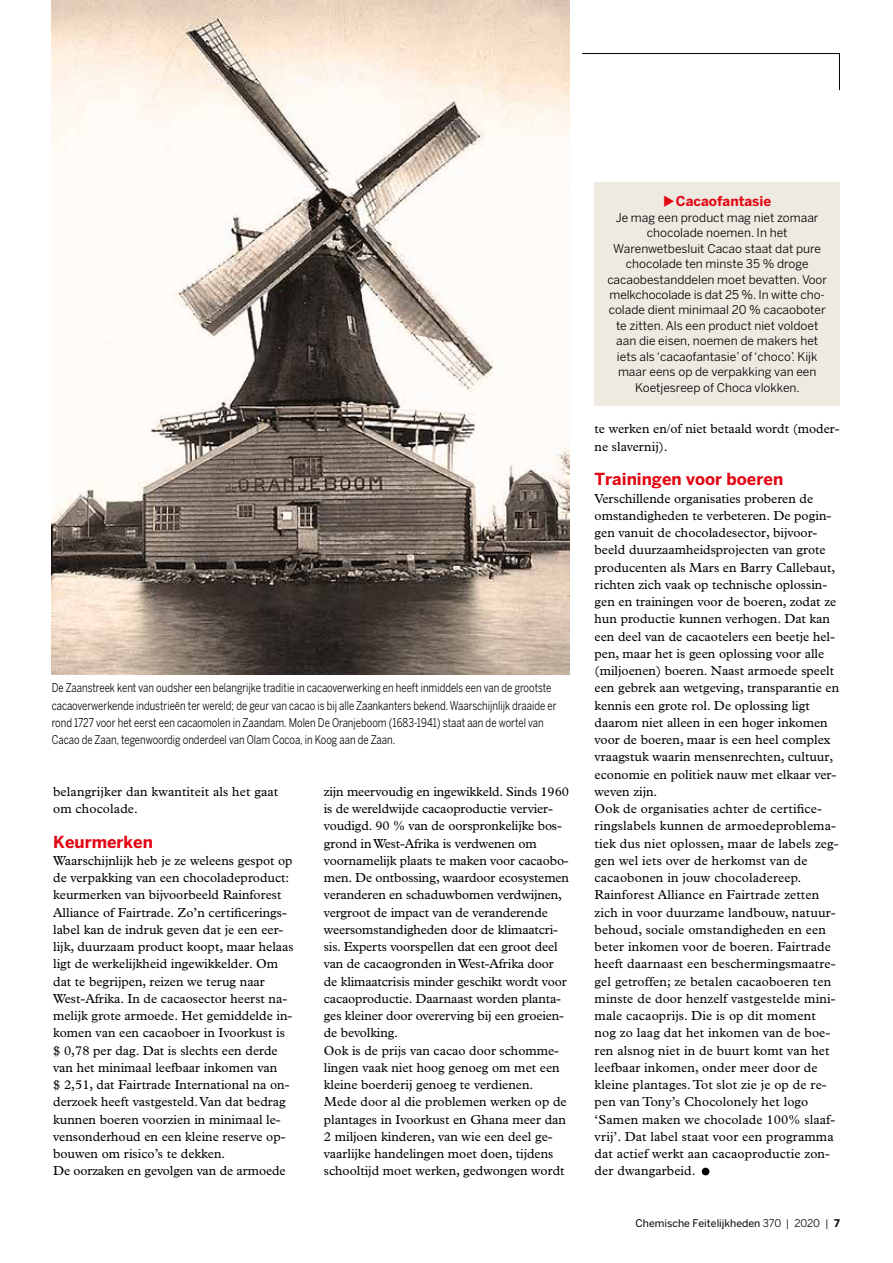
<style>
.page{position:relative;width:893px;height:1263px;background:#fff}
.page>*{position:absolute;margin:0;border:0;box-sizing:border-box;transform-origin:0 0}
.t1{font:700 16.5px "Benton Sans";color:#e30613}
.t2{font:700 13.5px "Benton Sans";color:#e30613}
.t3{font:13.2px/17.2px "Plantin Std";color:#000}
.t4{font:12px/15.5px "Benton Sans";color:#000;text-align:center}
.t5{font:12px/17.2px "Benton Sans";color:#000;scale:.8 1}
.t6{font:10.5px "Benton Sans";color:#000}
.s1{font-style:inherit}
.s2{font-weight:700}
</style>
<div class="page">
<svg style="left:582px;top:53px;width:258px;height:38px"></svg>
<div style="left:702px;top:1168px;width:7px;height:7px;background:#000;border-radius:50%"></div>
<img style="left:52px;top:0;width:517px;height:674px">
<div style="left:595px;top:183px;width:245px;height:223px;background:#eee9e1"></div>
<p class="t5" style="left:52px;top:679px;width:632px">De Zaanstreek kent van oudsher een belangrijke traditie in cacaoverwerking en heeft inmiddels een van de grootste cacaoverwerkende industrieën ter wereld; de geur van cacao is bij alle Zaankanters bekend. Waarschijnlijk draaide er rond 1727 voor het eerst een cacaomolen in Zaandam. Molen De Oranjeboom (1683-1941) staat aan de wortel van Cacao de Zaan, tegenwoordig onderdeel van Olam Cocoa, in Koog aan de Zaan.</p>
<p class="t3" style="left:53px;top:783px;width:226px">belangrijker dan kwantiteit als het gaat om chocolade.</p>
<p class="t1" style="left:53px;top:832px;width:101px">Keurmerken</p>
<p class="t3" style="left:53px;top:852px;width:242px">Waarschijnlijk heb je ze weleens gespot op de verpakking van een chocoladeproduct: keurmerken van bijvoorbeeld Rainforest Alliance of Fairtrade. Zo’n certificerings&shy;label kan de indruk geven dat je een eer&shy;lijk, duurzaam product koopt, maar helaas ligt de werkelijkheid ingewikkelder. Om dat te begrijpen, reizen we terug naar West-Afrika. In de cacaosector heerst na&shy;melijk grote armoede. Het gemiddelde in&shy;komen van een cacaoboer in Ivoorkust is $ 0,78 per dag. Dat is slechts een derde van het minimaal leefbaar inkomen van<br>$ 2,51, dat Fairtrade International na on&shy;derzoek heeft vastgesteld. Van dat bedrag kunnen boeren voorzien in minimaal le&shy;vensonderhoud en een kleine reserve op&shy;bouwen om risico’s te dekken.<br>De oorzaken en gevolgen van de armoede</p>
<p class="t3" style="left:324px;top:783px;width:247px">zijn meervoudig en ingewikkeld. Sinds 1960 is de wereldwijde cacaoproductie vervier&shy;voudigd. 90 % van de oorspronkelijke bos&shy;grond in West-Afrika is verdwenen om voornamelijk plaats te maken voor cacaobo&shy;men. De ontbossing, waardoor ecosystemen veranderen en schaduwbomen verdwijnen, vergroot de impact van de veranderende weersomstandigheden door de klimaatcri&shy;sis. Experts voorspellen dat een groot deel van de cacaogronden in West-Afrika door de klimaatcrisis minder geschikt wordt voor cacaoproductie. Daarnaast worden planta&shy;ges kleiner door overerving bij een groeien&shy;de bevolking.<br>Ook is de prijs van cacao door schomme&shy;lingen vaak niet hoog genoeg om met een kleine boerderij genoeg te verdienen.<br>Mede door al die problemen werken op de plantages in Ivoorkust en Ghana meer dan 2 miljoen kinderen, van wie een deel ge&shy;vaarlijke handelingen moet doen, tijdens schooltijd moet werken, gedwongen wordt</p>
<p class="t2" style="left:663px;top:193px;width:110px">◆Cacaofantasie</p>
<p class="t4" style="left:607px;top:209px;width:221px">Je mag een product mag niet zomaar chocolade noemen. In het Warenwetbesluit Cacao staat dat pure chocolade ten minste 35 % droge cacaobestanddelen moet bevatten. Voor melkchocolade is dat 25 %. In witte cho&shy;colade dient minimaal 20 % cacaoboter te zitten. Als een product niet voldoet aan die eisen, noemen de makers het iets als ‘cacaofantasie’ of ‘choco’. Kijk maar eens op de verpakking van een Koetjesreep of Choca vlokken.</p>
<p class="t3" style="left:595px;top:420px;width:246px">te werken en/of niet betaald wordt (moder&shy;ne slavernij).</p>
<p class="t1" style="left:595px;top:469px;width:190px">Trainingen voor boeren</p>
<p class="t3" style="left:595px;top:490px;width:246px">Verschillende organisaties proberen de omstandigheden te verbeteren. De pogin&shy;gen vanuit de chocoladesector, bijvoor&shy;beeld duurzaamheidsprojecten van grote producenten als Mars en Barry Callebaut, richten zich vaak op technische oplossin&shy;gen en trainingen voor de boeren, zodat ze hun productie kunnen verhogen. Dat kan een deel van de cacaotelers een beetje hel&shy;pen, maar het is geen oplossing voor alle (miljoenen) boeren. Naast armoede speelt een gebrek aan wetgeving, transparantie en kennis een grote rol. De oplossing ligt daarom niet alleen in een hoger inkomen voor de boeren, maar is een heel complex vraagstuk waarin mensenrechten, cultuur, economie en politiek nauw met elkaar ver&shy;weven zijn.<br>Ook de organisaties achter de certifice&shy;ringslabels kunnen de armoedeproblema&shy;tiek dus niet oplossen, maar de labels zeg&shy;gen wel iets over de herkomst van de cacaobonen in jouw chocoladereep.<br>Rainforest Alliance en Fairtrade zetten zich in voor duurzame landbouw, natuur&shy;behoud, sociale omstandigheden en een beter inkomen voor de boeren. Fairtrade heeft daarnaast een beschermingsmaatre&shy;gel getroffen; ze betalen cacaoboeren ten minste de door henzelf vastgestelde mini&shy;male cacaoprijs. Die is op dit moment nog zo laag dat het inkomen van de boe&shy;ren alsnog niet in de buurt komt van het leefbaar inkomen, onder meer door de kleine plantages. Tot slot zie je op de re&shy;pen van Tony’s Chocolonely het logo ‘Samen maken we chocolade 100% slaaf&shy;vrij’. Dat label staat voor een programma dat actief werkt aan cacaoproductie zon&shy;der dwangarbeid.</p>
<p class="t6" style="left:635px;top:1217px;width:206px">Chemische Feitelijkheden <span class="s1">370 | 2020 |</span> <span class="s2">7</span></p>
</div>
